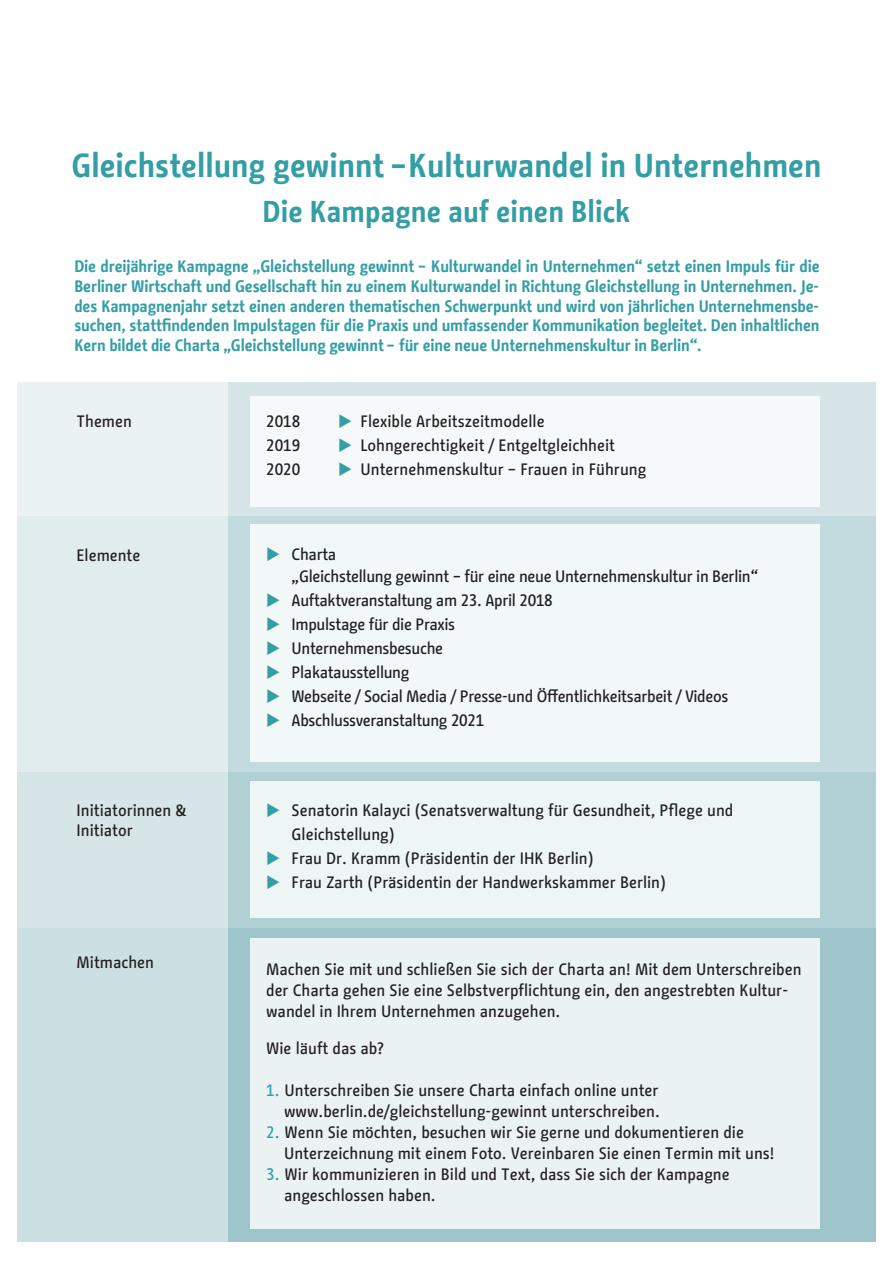
<style>
.page{position:relative;width:893px;height:1263px;background:#fff}
.page>*{position:absolute;margin:0;border:0;box-sizing:border-box;transform-origin:0 0}
.t1{font:700 33px "BMF Change";color:#349ea5}
.t2{font:700 30px "BMF Change";color:#349ea5}
.t3{font:500 16.5px/21px "BMF Change";color:#231f20}
.t4{font:700 16.5px/19.8px "BMF Change";letter-spacing:-.01em;color:#349ea5;text-align:justify}
.t5{font:500 16.5px/22.5px "BMF Change";letter-spacing:-.02em;color:#231f20}
.s1{color:#349ea5}
</style>
<div class="page">
<div style="left:17px;top:928px;width:859px;height:314px;background:#9ec5cb"></div>
<div style="left:17px;top:516px;width:859px;height:256px;background:#c3dbde"></div>
<div style="left:17px;top:383px;width:859px;height:133px;background:#d6e6e8"></div>
<div style="left:250px;top:524px;width:570px;height:238px;background:#f2f7f8"></div>
<div style="left:17px;top:773px;width:859px;height:155px;background:#b0d0d4"></div>
<div style="left:17px;top:516px;width:210px;height:256px;background:#e0ecee"></div>
<div style="left:17px;top:383px;width:210px;height:133px;background:#eaf2f3"></div>
<div style="left:17px;top:928px;width:210px;height:314px;background:#cce0e3"></div>
<div style="left:17px;top:773px;width:210px;height:155px;background:#d6e6e8"></div>
<div style="left:250px;top:781px;width:570px;height:136px;background:#edf5f5"></div>
<div style="left:250px;top:396px;width:570px;height:110px;background:#f5f9f9"></div>
<div style="left:250px;top:939px;width:570px;height:290px;background:#eaf2f3"></div>
<h1 class="t1" style="left:71px;top:142px;width:752px">Gleichstellung gewinnt –Kulturwandel in Unternehmen</h1>
<h2 class="t2" style="left:263px;top:190px;width:369px">Die Kampagne auf einen Blick</h2>
<p class="t4" style="left:74px;top:257px;width:747px">Die dreijährige Kampagne „Gleichstellung gewinnt – Kulturwandel in Unternehmen“ setzt einen Impuls für die Berliner Wirtschaft und Gesellschaft hin zu einem Kulturwandel in Richtung Gleichstellung in Unternehmen. Je&shy;des Kampagnenjahr setzt einen anderen thematischen Schwerpunkt und wird von jährlichen Unternehmensbe&shy;suchen, stattfindenden Impulstagen für die Praxis und umfassender Kommunikation begleitet. Den inhaltlichen Kern bildet die Charta „Gleichstellung gewinnt – für eine neue Unternehmenskultur in Berlin“.</p>
<p class="t3" style="left:77px;top:411px;width:57px">Themen</p>
<p class="t3" style="left:266px;top:411px;width:36px">2018</p>
<p class="t3" style="left:338px;top:411px;width:208px"><span class="s1">◆</span> Flexible Arbeitszeitmodelle</p>
<p class="t3" style="left:266px;top:435px;width:36px">2019</p>
<p class="t3" style="left:338px;top:435px;width:278px"><span class="s1">◆</span> Lohngerechtigkeit / Entgeltgleichheit</p>
<p class="t3" style="left:266px;top:459px;width:36px">2020</p>
<p class="t3" style="left:338px;top:459px;width:310px"><span class="s1">◆</span> Unternehmenskultur – Frauen in Führung</p>
<p class="t3" style="left:77px;top:544px;width:65px">Elemente</p>
<p class="t5" style="left:292px;top:543px;width:468px;text-indent:-25px"><span class="s1">◆</span> Charta<br>„Gleichstellung gewinnt – für eine neue Unternehmenskultur in Berlin“</p>
<p class="t5" style="left:266px;top:589px;width:288px"><span class="s1">◆</span> Auftaktveranstaltung am 23. April 2018</p>
<p class="t5" style="left:266px;top:613px;width:191px"><span class="s1">◆</span> Impulstage für die Praxis</p>
<p class="t5" style="left:266px;top:637px;width:179px"><span class="s1">◆</span> Unternehmensbesuche</p>
<p class="t5" style="left:266px;top:661px;width:145px"><span class="s1">◆</span> Plakatausstellung</p>
<p class="t5" style="left:266px;top:685px;width:464px"><span class="s1">◆</span> Webseite / Social Media / Presse-und Öffentlichkeitsarbeit / Videos</p>
<p class="t5" style="left:266px;top:709px;width:220px"><span class="s1">◆</span> Abschlussveranstaltung 2021</p>
<p class="t3" style="left:77px;top:801px;width:113px;line-height:19.8px">Initiatorinnen &amp;<br>Initiator</p>
<p class="t3" style="left:292px;top:798px;width:443px;line-height:24px;text-indent:-25px"><span class="s1">◆</span> Senatorin Kalayci (Senatsverwaltung für Gesundheit, Pflege und<br>Gleichstellung)</p>
<p class="t3" style="left:266px;top:847px;width:329px"><span class="s1">◆</span> Frau Dr. Kramm (Präsidentin der IHK Berlin)</p>
<p class="t3" style="left:266px;top:871px;width:401px"><span class="s1">◆</span> Frau Zarth (Präsidentin der Handwerkskammer Berlin)</p>
<p class="t3" style="left:77px;top:952px;width:79px">Mitmachen</p>
<p class="t3" style="left:266px;top:958px;width:537px">Machen Sie mit und schließen Sie sich der Charta an! Mit dem Unterschreiben der Charta gehen Sie eine Selbstverpflichtung ein, den angestrebten Kultur&shy;wandel in Ihrem Unternehmen anzugehen.</p>
<p class="t3" style="left:266px;top:1038px;width:119px">Wie läuft das ab?</p>
<p class="t3" style="left:266px;top:1080px;width:395px;text-align:right"><span class="s1">1.</span> Unterschreiben Sie unsere Charta einfach online unter www.berlin.de/gleichstellung-gewinnt unterschreiben.</p>
<p class="t3" style="left:284px;top:1122px;width:492px;text-indent:-18px"><span class="s1">2.</span> Wenn Sie möchten, besuchen wir Sie gerne und dokumentieren die<br>Unterzeichnung mit einem Foto. Vereinbaren Sie einen Termin mit uns!</p>
<p class="t3" style="left:284px;top:1164px;width:447px;text-indent:-18px"><span class="s1">3.</span> Wir kommunizieren in Bild und Text, dass Sie sich der Kampagne angeschlossen haben.</p>
</div>
